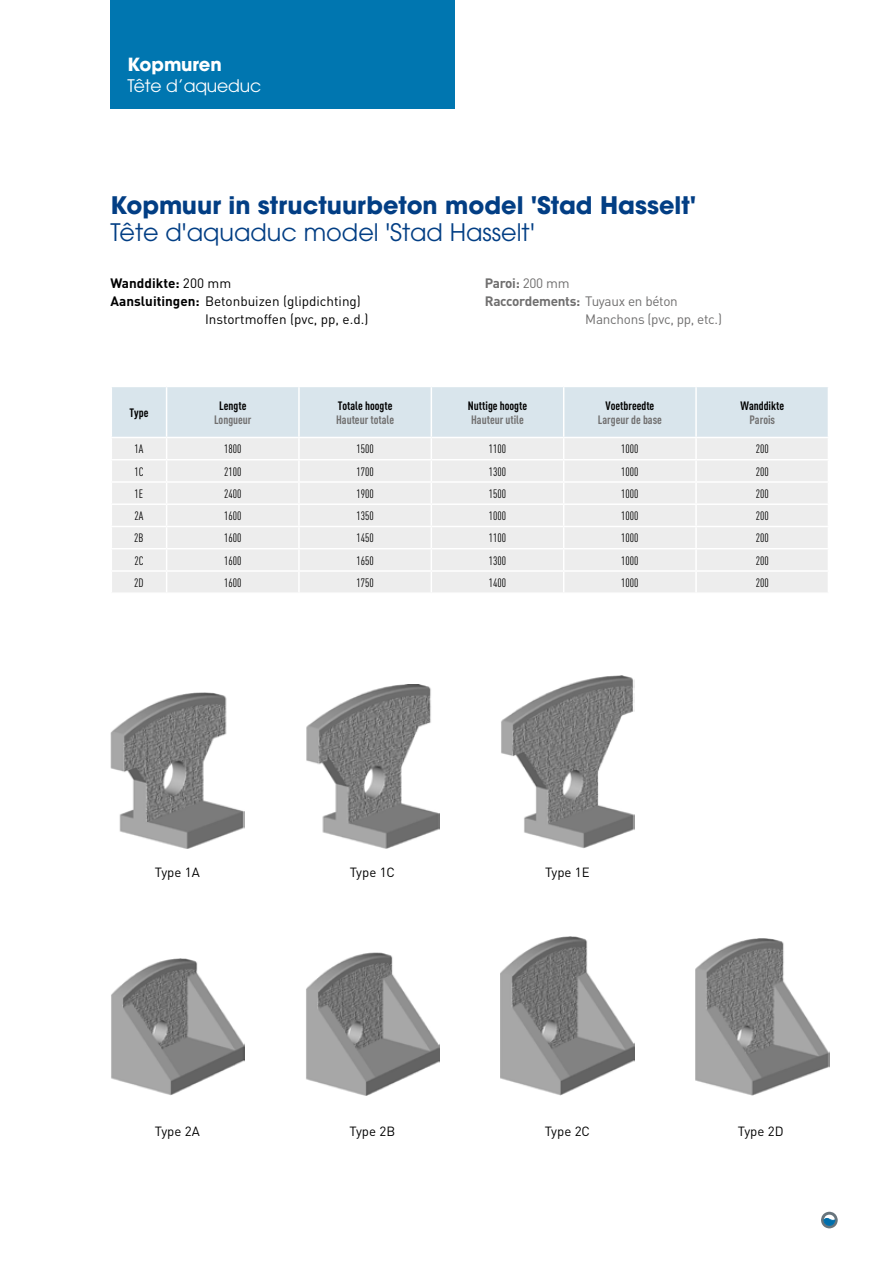
<style>
.page{position:relative;width:893px;height:1263px;background:#fff}
.page>*{position:absolute;margin:0;border:0;box-sizing:border-box;transform-origin:0 0}
.t1{font:700 24px "ITC Avant Garde Pro";color:#023e84}
.t2{font:24px "ITC Avant Garde Pro";color:#023e84}
.t3{font:700 18px "ITC Avant Garde Pro";color:#fff}
.t4{font:17.25px "ITC Avant Garde Pro";letter-spacing:-.01em;color:#fff}
.t5{font:13.5px "DIN";color:#000}
.t6{font:700 13.5px "DIN";letter-spacing:-.02em;color:#706f6f}
.t7{font:13.5px "DIN";letter-spacing:-.02em;color:#706f6f}
.t8{font:700 13.5px "DIN";color:#000}
.t9{font:13.2px "DIN";color:#000}
.t10{font:12px "DIN Cond";color:#000}
.t11{font:700 12px "DIN Cond";color:#000}
.t12{font:700 12px "DIN Cond";color:#706f6f}
.s1{font-weight:400}
.s2{font-weight:700}
</style>
<div class="page">
<div style="left:111px;top:0;width:344px;height:108px;background:#0076b0"></div>
<svg style="left:112px;top:387px;width:716px;height:205px"></svg>
<img style="left:111px;top:692px;width:133px;height:156px">
<img style="left:306px;top:684px;width:133px;height:164px">
<img style="left:501px;top:675px;width:133px;height:173px">
<img style="left:111px;top:959px;width:133px;height:136px">
<img style="left:306px;top:952px;width:133px;height:143px">
<img style="left:501px;top:936px;width:133px;height:159px">
<img style="left:696px;top:938px;width:133px;height:157px">
<svg style="left:821px;top:1212px;width:17px;height:16px"></svg>
<h2 class="t3" style="left:128px;top:52px;width:96px">Kopmuren</h2>
<h3 class="t4" style="left:128px;top:75px;width:135px">Tête d’aqueduc</h3>
<h1 class="t1" style="left:111px;top:189px;width:587px">Kopmuur in structuurbeton model 'Stad Hasselt'</h1>
<h1 class="t2" style="left:111px;top:217px;width:426px">Tête d'aquaduc model 'Stad Hasselt'</h1>
<p class="t8" style="left:111px;top:274px;width:122px">Wanddikte: <span class="s1">200 mm</span></p>
<p class="t5" style="left:111px;top:293px;width:252px"><span class="s2">Aansluitingen:</span> Betonbuizen (glipdichting)</p>
<p class="t5" style="left:205px;top:311px;width:165px">Instortmoffen (pvc, pp, e.d.)</p>
<p class="t6" style="left:485px;top:274px;width:86px">Paroi: <span class="s1">200 mm</span></p>
<p class="t6" style="left:485px;top:292px;width:195px">Raccordements: <span class="s1">Tuyaux en béton</span></p>
<p class="t7" style="left:585px;top:311px;width:138px">Manchons (pvc, pp, etc.)</p>
<p class="t11" style="left:129px;top:405px;width:20px">Type</p>
<p class="t11" style="left:219px;top:398px;width:29px">Lengte</p>
<p class="t12" style="left:214px;top:412px;width:39px">Longueur</p>
<p class="t11" style="left:338px;top:398px;width:56px">Totale hoogte</p>
<p class="t12" style="left:336px;top:412px;width:60px">Hauteur totale</p>
<p class="t11" style="left:468px;top:398px;width:61px">Nuttige hoogte</p>
<p class="t12" style="left:471px;top:412px;width:54px">Hauteur utile</p>
<p class="t11" style="left:605px;top:398px;width:50px">Voetbreedte</p>
<p class="t12" style="left:598px;top:412px;width:66px">Largeur de base</p>
<p class="t11" style="left:740px;top:398px;width:45px">Wanddikte</p>
<p class="t12" style="left:749px;top:412px;width:27px">Parois</p>
<p class="t10" style="left:135px;top:442px;width:10px">1A</p>
<p class="t10" style="left:224px;top:442px;width:19px">1800</p>
<p class="t10" style="left:356px;top:442px;width:19px">1500</p>
<p class="t10" style="left:489px;top:442px;width:19px">1100</p>
<p class="t10" style="left:621px;top:442px;width:19px">1000</p>
<p class="t10" style="left:756px;top:442px;width:14px">200</p>
<p class="t10" style="left:134px;top:464px;width:11px">1C</p>
<p class="t10" style="left:224px;top:464px;width:19px">2100</p>
<p class="t10" style="left:356px;top:464px;width:19px">1700</p>
<p class="t10" style="left:489px;top:464px;width:19px">1300</p>
<p class="t10" style="left:621px;top:464px;width:19px">1000</p>
<p class="t10" style="left:756px;top:464px;width:14px">200</p>
<p class="t10" style="left:135px;top:487px;width:10px">1E</p>
<p class="t10" style="left:224px;top:487px;width:19px">2400</p>
<p class="t10" style="left:356px;top:487px;width:19px">1900</p>
<p class="t10" style="left:489px;top:487px;width:19px">1500</p>
<p class="t10" style="left:621px;top:487px;width:19px">1000</p>
<p class="t10" style="left:756px;top:487px;width:14px">200</p>
<p class="t10" style="left:135px;top:509px;width:10px">2A</p>
<p class="t10" style="left:224px;top:509px;width:19px">1600</p>
<p class="t10" style="left:356px;top:509px;width:19px">1350</p>
<p class="t10" style="left:489px;top:509px;width:19px">1000</p>
<p class="t10" style="left:621px;top:509px;width:19px">1000</p>
<p class="t10" style="left:756px;top:509px;width:14px">200</p>
<p class="t10" style="left:134px;top:531px;width:11px">2B</p>
<p class="t10" style="left:224px;top:531px;width:19px">1600</p>
<p class="t10" style="left:356px;top:531px;width:19px">1450</p>
<p class="t10" style="left:489px;top:531px;width:19px">1100</p>
<p class="t10" style="left:621px;top:531px;width:19px">1000</p>
<p class="t10" style="left:756px;top:531px;width:14px">200</p>
<p class="t10" style="left:134px;top:553px;width:11px">2C</p>
<p class="t10" style="left:224px;top:553px;width:19px">1600</p>
<p class="t10" style="left:356px;top:553px;width:19px">1650</p>
<p class="t10" style="left:489px;top:553px;width:19px">1300</p>
<p class="t10" style="left:621px;top:553px;width:19px">1000</p>
<p class="t10" style="left:756px;top:553px;width:14px">200</p>
<p class="t10" style="left:134px;top:576px;width:11px">2D</p>
<p class="t10" style="left:224px;top:576px;width:19px">1600</p>
<p class="t10" style="left:356px;top:576px;width:19px">1750</p>
<p class="t10" style="left:489px;top:576px;width:19px">1400</p>
<p class="t10" style="left:621px;top:576px;width:19px">1000</p>
<p class="t10" style="left:756px;top:576px;width:14px">200</p>
<p class="t9" style="left:155px;top:864px;width:46px">Type 1A</p>
<p class="t9" style="left:155px;top:1123px;width:46px">Type 2A</p>
<p class="t9" style="left:350px;top:864px;width:47px">Type 1C</p>
<p class="t9" style="left:350px;top:1123px;width:47px">Type 2B</p>
<p class="t9" style="left:545px;top:864px;width:46px">Type 1E</p>
<p class="t9" style="left:545px;top:1123px;width:47px">Type 2C</p>
<p class="t9" style="left:738px;top:1123px;width:47px">Type 2D</p>
</div>
